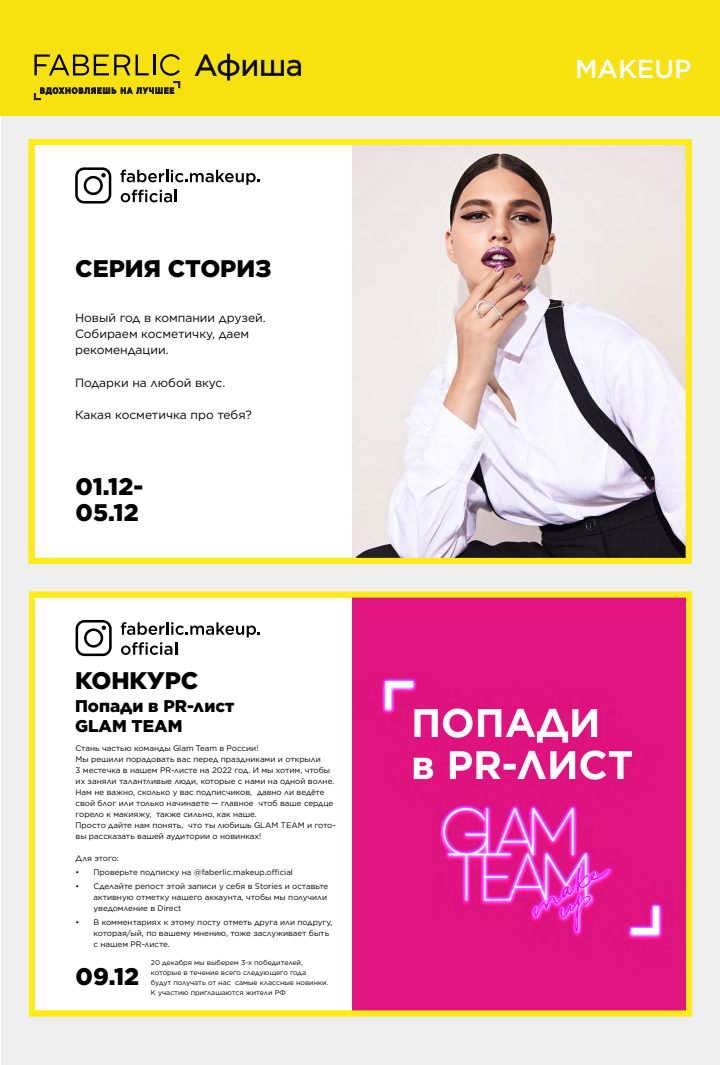
<style>
.page{position:relative;width:720px;height:1065px;background:#fff}
.page>*{position:absolute;margin:0;border:0;box-sizing:border-box;transform-origin:0 0}
.t1{font:500 26px "Gotham";color:#fff}
.t2{font:900 24px/26px "Gotham";color:#000}
.t3{font:900 17px/20.4px "Gotham";color:#000}
.t4{font:12px/16px "Gotham";color:#000}
.t5{font:8px/11px "Gotham";color:#000}
.t6{font:8px "Gotham";letter-spacing:-.02em;color:#000}
.t7{font:7px/10px "Gotham";color:#000}
</style>
<div class="page">
<div style="left:1px;top:0;width:719px;height:1064px;background:#efefef"></div>
<div style="left:0;top:0;width:720px;height:116px;background:#f7e210"></div>
<svg style="left:195px;top:54px;width:106px;height:26px"></svg>
<svg style="left:34px;top:54px;width:146px;height:47px"></svg>
<div style="left:29px;top:139px;width:663px;height:425px;background:#fff"></div>
<svg style="left:75px;top:167px;width:36px;height:36px"></svg>
<svg style="left:120px;top:170px;width:140px;height:32px"></svg>
<img style="left:352px;top:146px;width:333px;height:411px">
<div style="left:29px;top:591px;width:663px;height:425px;background:#fff"></div>
<svg style="left:76px;top:620px;width:36px;height:36px"></svg>
<svg style="left:121px;top:622px;width:139px;height:33px"></svg>
<div style="left:29px;top:139px;width:663px;height:425px;border:6px solid #feeb17"></div>
<img style="left:352px;top:598px;width:333px;height:411px">
<div style="left:29px;top:591px;width:663px;height:425px;border:6px solid #feeb17"></div>
<h2 class="t2" style="left:75px;top:255px;width:198px">СЕРИЯ СТОРИЗ</h2>
<h3 class="t4" style="left:75px;top:310px;width:192px">Новый год в компании друзей.<br>Собираем косметичку, даем рекомендации.</h3>
<h3 class="t4" style="left:75px;top:374px;width:152px">Подарки на любой вкус.</h3>
<h3 class="t4" style="left:75px;top:406px;width:179px">Какая косметичка про тебя?</h3>
<h2 class="t2" style="left:76px;top:473px;width:69px">01.12-<br>05.12</h2>
<h2 class="t2" style="left:75px;top:666px;width:125px">КОНКУРС</h2>
<h3 class="t3" style="left:75px;top:695px;width:161px">Попади в PR-лист<br>GLAM TEAM</h3>
<p class="t5" style="left:76px;top:742px;width:262px">Стань частью команды Glam Team в России!<br>Мы решили порадовать вас перед праздниками и открыли<br>3 местечка в нашем PR-листе на 2022 год. И мы хотим, чтобы их заняли талантливые люди, которые с нами на одной волне.<br>Нам не важно, сколько у вас подписчиков, давно ли ведёте свой блог или только начинаете — главное чтоб ваше сердце горело к макияжу, также сильно, как наше.<br>Просто дайте нам понять, что ты любишь GLAM TEAM и гото&shy;вы рассказать вашей аудитории о новинках!</p>
<p class="t6" style="left:76px;top:852px;width:45px">Для этого:</p>
<p class="t5" style="left:76px;top:866px;width:219px">• Проверьте подписку на @faberlic.makeup.official</p>
<p class="t5" style="left:94px;top:880px;width:236px;text-indent:-18px">• Сделайте репост этой записи у себя в Stories и оставьте активную отметку нашего аккаунта, чтобы мы получили уведомление в Direct</p>
<p class="t5" style="left:94px;top:916px;width:240px;text-indent:-18px">• В комментариях к этому посту отметь друга или подругу, которая/ый, по вашему мнению, тоже заслуживает быть с нашем PR-листе.</p>
<h2 class="t2" style="left:76px;top:963px;width:65px">09.12</h2>
<p class="t7" style="left:151px;top:957px;width:179px">20 декабря мы выберем 3-х победителей, которые в течение всего следующего года<br>будут получать от нас самые классные новинки.<br>К участию приглашаются жители РФ</p>
<h1 class="t1" style="left:575px;top:51px;width:118px">MAKEUP</h1>
</div>
